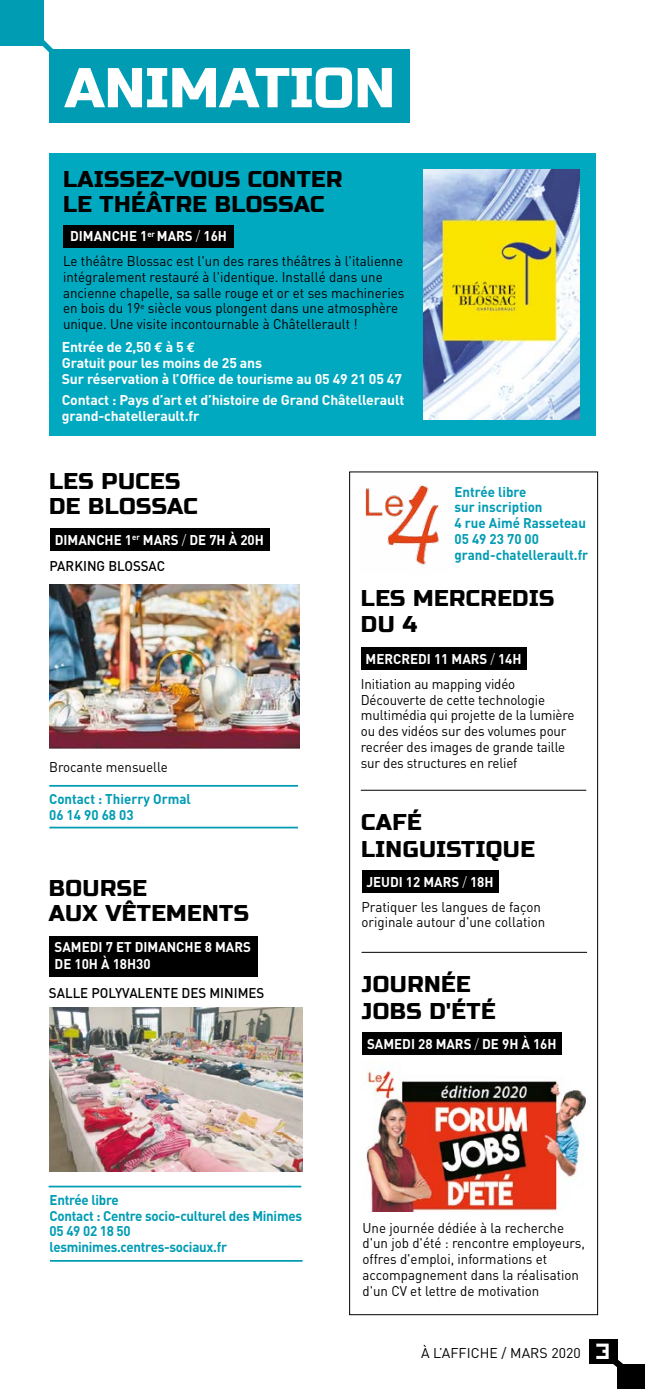
<style>
.page{position:relative;width:645px;height:1389px;background:#fff}
.page>*{position:absolute;margin:0;border:0;box-sizing:border-box;transform-origin:0 0}
.t1{font:56px "Russo One";color:#fff}
.t2{font:22.75px/24.5px "Russo One";letter-spacing:.02em;color:#000}
.t3{font:14px/15.8px "DIN";color:#000;scale:.95 1}
.t4{font:700 14px/15.8px "DIN";letter-spacing:-.005em;color:#009cb4;scale:.95 1}
.t5{font:700 14px/15.8px "DIN";letter-spacing:-.01em;color:#fff}
.t6{font:700 14px/17.5px "DIN";letter-spacing:-.01em;color:#fff;scale:.95 1}
.t7{font:500 14px "DIN";color:#000;scale:.95 1}
.t8{font:14px "DIN";color:#000}
.s1{font-weight:300}
.s2{font-family:"Euro Mono"}
.s3{font-family:"Symtext";font-size:21px;color:#fff}
</style>
<div class="page">
<div style="left:589px;top:1339px;width:28px;height:25px;background:#000"></div>
<div style="left:617px;top:1364px;width:28px;height:25px;background:#000"></div>
<svg style="left:613px;top:1349px;width:10px;height:18px"></svg>
<div style="left:0;top:0;width:44px;height:45px;background:#009cb4"></div>
<div style="left:50px;top:50px;width:360px;height:73px;background:#009cb4"></div>
<svg style="left:30px;top:40px;width:31px;height:21px"></svg>
<div style="left:49px;top:153px;width:546px;height:282px;background:#00a9c0"></div>
<div style="left:50px;top:529px;width:219px;height:22px;background:#000"></div>
<div style="left:49px;top:936px;width:209px;height:41px;background:#000"></div>
<hr style="left:49px;top:827px;width:249px;height:1px;background:#009cb4">
<hr style="left:50px;top:1260px;width:253px;height:2px;background:#009cb4">
<hr style="left:49px;top:785px;width:249px;height:2px;background:#009cb4">
<hr style="left:49px;top:1186px;width:252px;height:1px;background:#009cb4">
<img style="left:423px;top:169px;width:156px;height:250px">
<img style="left:49px;top:584px;width:250px;height:165px">
<img style="left:50px;top:1007px;width:253px;height:165px">
<img style="left:366px;top:1070px;width:221px;height:141px">
<div style="left:63px;top:225px;width:170px;height:22px;background:#000"></div>
<img style="left:365px;top:485px;width:74px;height:80px">
<div style="left:361px;top:647px;width:166px;height:23px;background:#000"></div>
<div style="left:362px;top:870px;width:136px;height:22px;background:#000"></div>
<div style="left:363px;top:1032px;width:199px;height:23px;background:#000"></div>
<div style="left:349px;top:471px;width:249px;height:844px;border:1px solid #000"></div>
<hr style="left:361px;top:790px;width:225px;height:1px;background:#000">
<hr style="left:361px;top:952px;width:226px;height:1px;background:#000">
<h1 class="t1" style="left:65px;top:55px;width:332px">ANIMATION</h1>
<h2 class="t2" style="left:63px;top:168px;width:281px">LAISSEZ-VOUS CONTER<br>LE THÉÂTRE BLOSSAC</h2>
<p class="t6" style="left:70px;top:227px;width:167px">DIMANCHE 1<sup>er</sup> MARS <span class="s1">/</span> 16H</p>
<p class="t3" style="left:63px;top:253px;width:361px">Le théâtre Blossac est l'un des rares théâtres à l'italienne intégralement restauré à l'identique. Installé dans une ancienne chapelle, sa salle rouge et or et ses machineries en bois du 19<sup>e</sup> siècle vous plongent dans une atmosphère unique. Une visite incontournable à Châtellerault !</p>
<p class="t5" style="left:62px;top:339px;width:342px">Entrée de 2,50 <span class="s2">€</span> à 5 <span class="s2">€<br></span>Gratuit pour les moins de 25 ans<br>Sur réservation à l’Office de tourisme au 05 49 21 05 47</p>
<p class="t5" style="left:62px;top:391px;width:344px">Contact : Pays d’art et d’histoire de Grand Châtellerault grand-chatellerault.fr</p>
<h2 class="t2" style="left:49px;top:469px;width:150px">LES PUCES<br>DE BLOSSAC</h2>
<p class="t6" style="left:55px;top:530px;width:222px">DIMANCHE 1<sup>er</sup> MARS <span class="s1">/</span> DE 7H À 20H</p>
<p class="t7" style="left:50px;top:557px;width:123px">PARKING BLOSSAC</p>
<p class="t3" style="left:49px;top:759px;width:126px">Brocante mensuelle</p>
<p class="t4" style="left:49px;top:790px;width:151px">Contact : Thierry Ormal<br>06 14 90 68 03</p>
<h2 class="t2" style="left:49px;top:876px;width:202px">BOURSE<br>AUX VÊTEMENTS</h2>
<p class="t6" style="left:55px;top:937px;width:208px">SAMEDI 7 ET DIMANCHE 8 MARS<br>DE 10H À 18H30</p>
<p class="t7" style="left:49px;top:984px;width:228px">SALLE POLYVALENTE DES MINIMES</p>
<p class="t4" style="left:50px;top:1191px;width:267px">Entrée libre<br>Contact : Centre socio-culturel des Minimes<br>05 49 02 18 50 lesminimes.centres-sociaux.fr</p>
<p class="t4" style="left:454px;top:483px;width:142px">Entrée libre<br>sur inscription<br>4 rue Aimé Rasseteau<br>05 49 23 70 00 grand-chatellerault.fr</p>
<h2 class="t2" style="left:361px;top:585px;width:195px;line-height:26.2px">LES MERCREDIS<br>DU 4</h2>
<p class="t6" style="left:366px;top:650px;width:166px">MERCREDI 11 MARS <span class="s1">/</span> 14H</p>
<p class="t3" style="left:361px;top:676px;width:226px">Initiation au mapping vidéo<br>Découverte de cette technologie multimédia qui projette de la lumière ou des vidéos sur des volumes pour recréer des images de grande taille sur des structures en relief</p>
<h2 class="t2" style="left:361px;top:810px;width:175px;line-height:26.2px">CAFÉ<br>LINGUISTIQUE</h2>
<p class="t6" style="left:366px;top:873px;width:135px">JEUDI 12 MARS <span class="s1">/</span> 18H</p>
<p class="t3" style="left:361px;top:899px;width:195px">Pratiquer les langues de façon originale autour d'une collation</p>
<h2 class="t2" style="left:362px;top:972px;width:135px;line-height:26.2px">JOURNÉE<br>JOBS D'ÉTÉ</h2>
<p class="t6" style="left:367px;top:1035px;width:201px">SAMEDI 28 MARS <span class="s1">/</span> DE 9H À 16H</p>
<p class="t3" style="left:362px;top:1219px;width:236px">Une journée dédiée à la recherche d'un job d'été : rencontre employeurs, offres d'emploi, informations et accompagnement dans la réalisation d'un CV et lettre de motivation</p>
<p class="t8" style="left:421px;top:1344px;width:192px">À L’AFFICHE / MARS 2020 <span class="s3">3</span></p>
</div>
